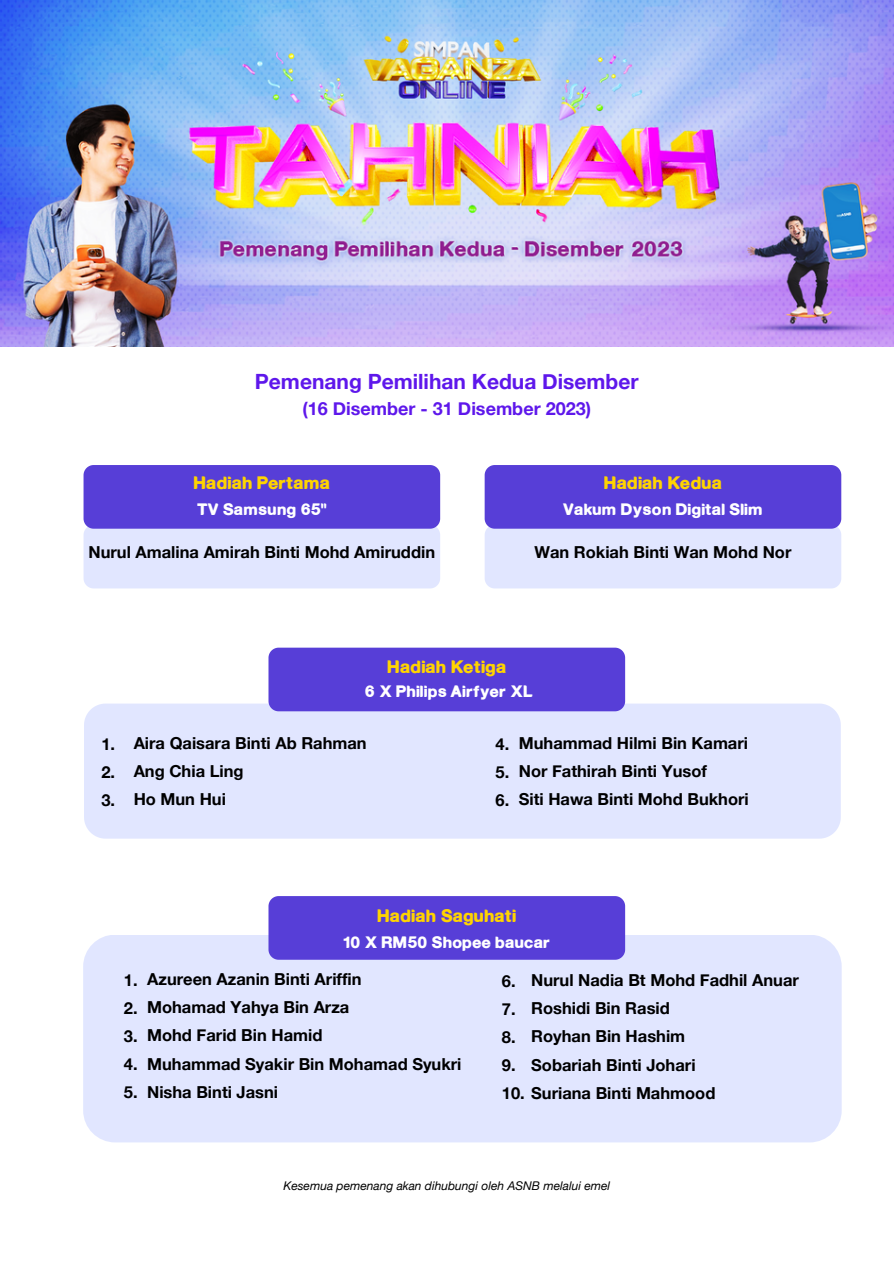
<style>
.page{position:relative;width:894px;height:1264px;background:#fff}
.page>*{position:absolute;margin:0;border:0;box-sizing:border-box;transform-origin:0 0}
.t1{font:700 21px "Helvetica Neue";color:#5e17eb}
.t2{font:700 18px "PNB";color:#ffd400}
.t3{font:700 18px "Helvetica Neue";color:#5e17eb}
.t4{font:700 16.5px "Helvetica Neue";color:#000}
.t5{font:700 16.5px "PNB";color:#fff}
.t6{font:italic 12px "Helvetica Neue";color:#000}
</style>
<div class="page">
<svg style="left:83px;top:465px;width:357px;height:123px;background:#9a8fea"></svg>
<svg style="left:484px;top:465px;width:356px;height:123px;background:#9a8fea"></svg>
<div style="left:84px;top:703px;width:756px;height:135px;background:#e1e6ff"></div>
<div style="left:268px;top:647px;width:356px;height:64px;background:#573ed7"></div>
<div style="left:83px;top:934px;width:758px;height:208px;background:#e1e6ff;border-radius:32px"></div>
<div style="left:268px;top:896px;width:356px;height:63px;background:#573ed7"></div>
<img style="left:0;top:0;width:893px;height:346px">
<p class="t1" style="left:255px;top:369px;width:385px">Pemenang Pemilihan Kedua Disember</p>
<p class="t3" style="left:302px;top:398px;width:290px">(16 Disember - 31 Disember 2023)</p>
<p class="t2" style="left:193px;top:475px;width:138px">Hadiah Pertama</p>
<p class="t5" style="left:197px;top:502px;width:131px">TV Samsung 65"</p>
<p class="t4" style="left:88px;top:542px;width:348px">Nurul Amalina Amirah Binti Mohd Amiruddin</p>
<p class="t2" style="left:603px;top:475px;width:120px">Hadiah Kedua</p>
<p class="t5" style="left:563px;top:502px;width:201px">Vakum Dyson Digital Slim</p>
<p class="t4" style="left:534px;top:542px;width:258px">Wan Rokiah Binti Wan Mohd Nor</p>
<p class="t2" style="left:387px;top:659px;width:121px">Hadiah Ketiga</p>
<p class="t5" style="left:365px;top:684px;width:169px">6 X Philips Airfyer XL</p>
<p class="t4" style="left:101px;top:733px;width:15px">1.</p>
<h1 class="t4" style="left:134px;top:733px;width:234px">Aira Qaisara Binti Ab Rahman</h1>
<p class="t4" style="left:101px;top:761px;width:15px">2.</p>
<h1 class="t4" style="left:134px;top:761px;width:111px">Ang Chia Ling</h1>
<h1 class="t4" style="left:101px;top:790px;width:15px">3.</h1>
<p class="t4" style="left:134px;top:789px;width:94px">Ho Mun Hui</p>
<p class="t4" style="left:495px;top:733px;width:15px">4.</p>
<p class="t4" style="left:518px;top:733px;width:231px">Muhammad Hilmi Bin Kamari</p>
<p class="t4" style="left:495px;top:761px;width:15px">5.</p>
<h1 class="t4" style="left:518px;top:761px;width:190px">Nor Fathirah Binti Yusof</h1>
<h1 class="t4" style="left:495px;top:790px;width:15px">6.</h1>
<p class="t4" style="left:518px;top:789px;width:231px">Siti Hawa Binti Mohd Bukhori</p>
<p class="t2" style="left:377px;top:908px;width:141px">Hadiah Saguhati</p>
<p class="t5" style="left:343px;top:935px;width:208px">10 X RM50 Shopee baucar</p>
<h1 class="t4" style="left:124px;top:969px;width:15px">1.</h1>
<p class="t4" style="left:147px;top:969px;width:216px">Azureen Azanin Binti Ariffin</p>
<h1 class="t4" style="left:124px;top:997px;width:15px">2.</h1>
<h1 class="t4" style="left:147px;top:997px;width:204px">Mohamad Yahya Bin Arza</h1>
<p class="t4" style="left:124px;top:1025px;width:15px">3.</p>
<h1 class="t4" style="left:147px;top:1025px;width:177px">Mohd Farid Bin Hamid</h1>
<p class="t4" style="left:124px;top:1054px;width:15px">4.</p>
<h1 class="t4" style="left:147px;top:1053px;width:316px">Muhammad Syakir Bin Mohamad Syukri</h1>
<h1 class="t4" style="left:124px;top:1082px;width:15px">5.</h1>
<p class="t4" style="left:147px;top:1082px;width:132px">Nisha Binti Jasni</p>
<p class="t4" style="left:502px;top:970px;width:15px">6.</p>
<p class="t4" style="left:531px;top:970px;width:269px">Nurul Nadia Bt Mohd Fadhil Anuar</p>
<p class="t4" style="left:502px;top:998px;width:15px">7.</p>
<p class="t4" style="left:531px;top:998px;width:140px">Roshidi Bin Rasid</p>
<p class="t4" style="left:502px;top:1026px;width:15px">8.</p>
<p class="t4" style="left:531px;top:1026px;width:155px">Royhan Bin Hashim</p>
<p class="t4" style="left:502px;top:1055px;width:15px">9.</p>
<p class="t4" style="left:531px;top:1054px;width:166px">Sobariah Binti Johari</p>
<p class="t4" style="left:502px;top:1082px;width:215px">10. Suriana Binti Mahmood</p>
<p class="t6" style="left:283px;top:1177px;width:328px">Kesemua pemenang akan dihubungi oleh ASNB melalui emel</p>
</div>
